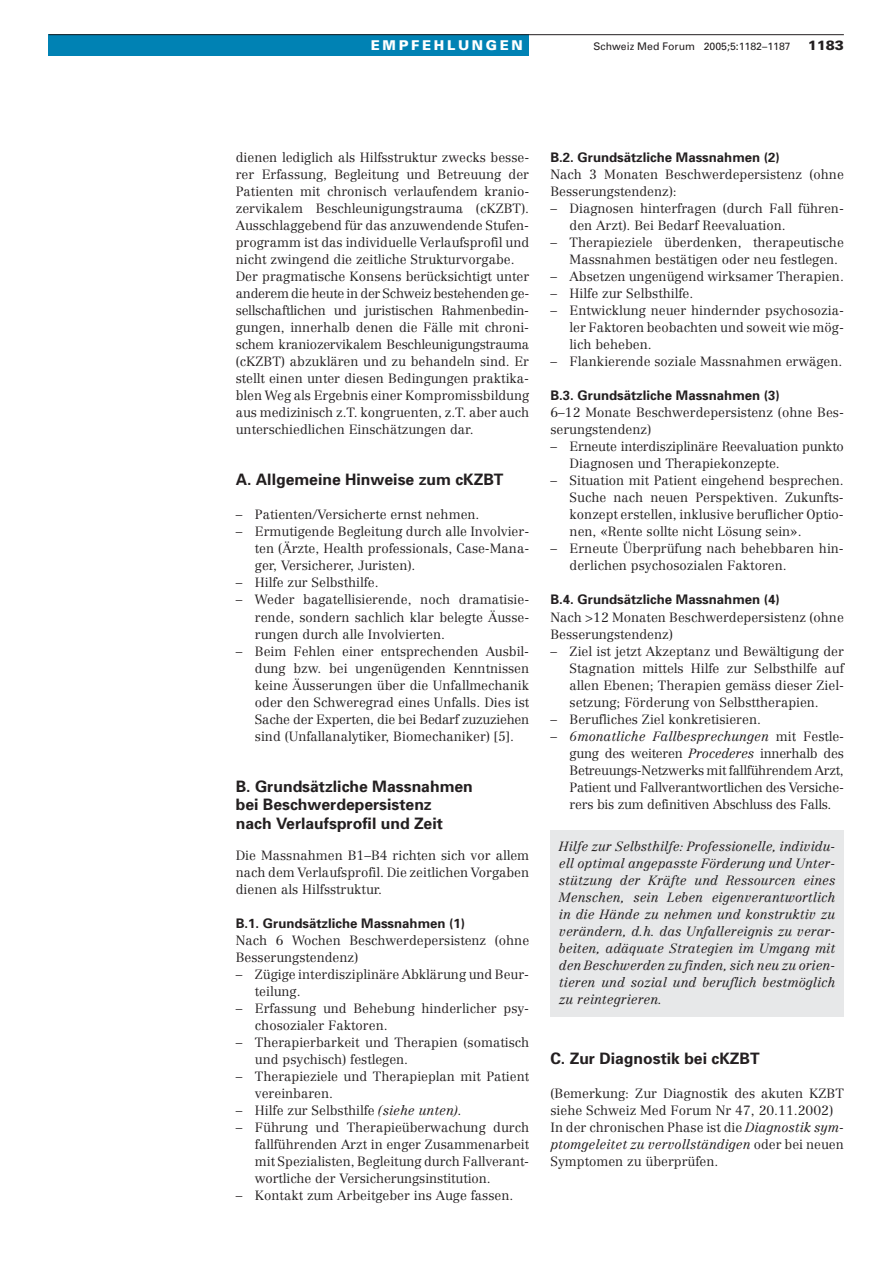
<style>
.page{position:relative;width:893px;height:1263px;background:#fff}
.page>*{position:absolute;margin:0;border:0;box-sizing:border-box;transform-origin:0 0}
.t1{font:700 15.75px/18.5px "Univers";color:#231f20}
.t2{font:900 13.5px "Univers";letter-spacing:.2em;color:#fff}
.t3{font:900 13.5px "Univers";color:#231f20}
.t4{font:300 13.2px/17px "Centennial";color:#231f20}
.t5{font:italic 300 13.2px/17px "Centennial";color:#231f20;text-align:justify}
.t6{font:700 13.2px "Univers";color:#231f20}
.t7{font:300 13.2px/17px "Centennial";letter-spacing:-.02em;color:#231f20}
.t8{font:10.5px "Univers";color:#231f20}
.s1{font-style:italic}
</style>
<div class="page">
<div style="left:550px;top:830px;width:294px;height:186px;background:#e7e8e9"></div>
<div style="left:49px;top:35px;width:480px;height:21px;background:#0082b4"></div>
<hr style="left:49px;top:34px;width:795px;height:1px;background:#231f20">
<p class="t2" style="left:371px;top:40px;width:153px">EMPFEHLUNGEN</p>
<p class="t8" style="left:593px;top:42px;width:199px">Schweiz Med Forum 2005;5:1182–1187</p>
<p class="t3" style="left:808px;top:40px;width:38px">1183</p>
<p class="t4" style="left:236px;top:150px;width:295px">dienen lediglich als Hilfsstruktur zwecks besse&shy;rer Erfassung, Begleitung und Betreuung der Patienten mit chronisch verlaufendem kranio&shy;zervikalem Beschleunigungstrauma (cKZBT).<br>Ausschlaggebend für das anzuwendende Stufen&shy;programm ist das individuelle Verlaufsprofil und nicht zwingend die zeitliche Strukturvorgabe.<br>Der pragmatische Konsens berücksichtigt unter anderem die heute in der Schweiz bestehenden ge&shy;sellschaftlichen und juristischen Rahmenbedin&shy;gungen, innerhalb denen die Fälle mit chroni&shy;schem kraniozervikalem Beschleunigungstrauma (cKZBT) abzuklären und zu behandeln sind. Er stellt einen unter diesen Bedingungen praktika&shy;blen Weg als Ergebnis einer Kompromissbildung aus medizinisch z.T. kongruenten, z.T. aber auch unterschiedlichen Einschätzungen dar.</p>
<p class="t1" style="left:236px;top:472px;width:269px">A. Allgemeine Hinweise zum cKZBT</p>
<p class="t4" style="left:236px;top:507px;width:245px">– Patienten/Versicherte ernst nehmen.</p>
<p class="t4" style="left:255px;top:524px;width:276px;text-align:justify;text-indent:-19px">– Ermutigende Begleitung durch alle Involvier&shy;ten (Ärzte, Health professionals, Case-Mana&shy;ger, Versicherer, Juristen).</p>
<p class="t4" style="left:236px;top:575px;width:144px">– Hilfe zur Selbsthilfe.</p>
<p class="t4" style="left:255px;top:592px;width:276px;text-align:justify;text-indent:-19px">– Weder bagatellisierende, noch dramatisie&shy;rende, sondern sachlich klar belegte Äusse&shy;rungen durch alle Involvierten.</p>
<p class="t4" style="left:255px;top:643px;width:276px;text-align:justify;text-indent:-19px">– Beim Fehlen einer entsprechenden Ausbil&shy;dung bzw. bei ungenügenden Kenntnissen keine Äusserungen über die Unfallmechanik oder den Schweregrad eines Unfalls. Dies ist Sache der Experten, die bei Bedarf zuzuziehen sind (Unfallanalytiker, Biomechaniker) [5].</p>
<p class="t1" style="left:236px;top:778px;width:239px">B. Grundsätzliche Massnahmen bei Beschwerdepersistenz<br>nach Verlaufsprofil und Zeit</p>
<p class="t4" style="left:236px;top:847px;width:295px;text-align:justify">Die Massnahmen B1–B4 richten sich vor allem nach dem Verlaufsprofil. Die zeitlichen Vorgaben dienen als Hilfsstruktur.</p>
<p class="t6" style="left:236px;top:918px;width:231px">B.1. Grundsätzliche Massnahmen (1)</p>
<p class="t4" style="left:236px;top:933px;width:295px">Nach 6 Wochen Beschwerdepersistenz (ohne<br>Besserungstendenz)</p>
<p class="t4" style="left:255px;top:967px;width:276px;text-indent:-19px">– Zügige interdisziplinäre Abklärung und Beur&shy;teilung.</p>
<p class="t4" style="left:255px;top:1001px;width:276px;text-indent:-19px">– Erfassung und Behebung hinderlicher psy&shy;chosozialer Faktoren.</p>
<p class="t4" style="left:255px;top:1035px;width:276px;text-indent:-19px">– Therapierbarkeit und Therapien (somatisch und psychisch) festlegen.</p>
<p class="t4" style="left:255px;top:1069px;width:276px;text-indent:-19px">– Therapieziele und Therapieplan mit Patient vereinbaren.</p>
<p class="t4" style="left:236px;top:1103px;width:228px">– Hilfe zur Selbsthilfe <span class="s1">(siehe unten).</span></p>
<p class="t4" style="left:255px;top:1120px;width:276px;text-align:justify;text-indent:-19px">– Führung und Therapieüberwachung durch fallführenden Arzt in enger Zusammenarbeit mit Spezialisten, Begleitung durch Fallverant&shy;wortliche der Versicherungsinstitution.</p>
<p class="t4" style="left:236px;top:1188px;width:279px">– Kontakt zum Arbeitgeber ins Auge fassen.</p>
<p class="t6" style="left:550px;top:152px;width:231px">B.2. Grundsätzliche Massnahmen (2)</p>
<p class="t4" style="left:550px;top:167px;width:295px">Nach 3 Monaten Beschwerdepersistenz (ohne<br>Besserungstendenz):</p>
<p class="t4" style="left:570px;top:201px;width:276px;text-indent:-19px">– Diagnosen hinterfragen (durch Fall führen&shy;den Arzt). Bei Bedarf Reevaluation.</p>
<p class="t4" style="left:570px;top:235px;width:276px;text-indent:-19px">– Therapieziele überdenken, therapeutische<br>Massnahmen bestätigen oder neu festlegen.</p>
<p class="t4" style="left:550px;top:269px;width:295px">– Absetzen ungenügend wirksamer Therapien.</p>
<p class="t4" style="left:550px;top:286px;width:144px">– Hilfe zur Selbsthilfe.</p>
<p class="t4" style="left:570px;top:303px;width:276px;text-align:justify;text-indent:-19px">– Entwicklung neuer hindernder psychosozia&shy;ler Faktoren beobachten und soweit wie mög&shy;lich beheben.</p>
<p class="t4" style="left:550px;top:354px;width:293px">– Flankierende soziale Massnahmen erwägen.</p>
<p class="t6" style="left:550px;top:390px;width:231px">B.3. Grundsätzliche Massnahmen (3)</p>
<p class="t4" style="left:550px;top:405px;width:295px">6–12 Monate Beschwerdepersistenz (ohne Bes&shy;serungstendenz)</p>
<p class="t7" style="left:570px;top:439px;width:276px;text-indent:-19px">– Erneute interdisziplinäre Reevaluation punkto<br>Diagnosen und Therapiekonzepte.</p>
<p class="t4" style="left:570px;top:473px;width:276px;text-align:justify;text-indent:-19px">– Situation mit Patient eingehend besprechen.<br>Suche nach neuen Perspektiven. Zukunfts&shy;konzept erstellen, inklusive beruflicher Optio&shy;nen, «Rente sollte nicht Lösung sein».</p>
<p class="t4" style="left:570px;top:541px;width:276px;text-indent:-19px">– Erneute Überprüfung nach behebbaren hin&shy;derlichen psychosozialen Faktoren.</p>
<p class="t6" style="left:550px;top:595px;width:231px">B.4. Grundsätzliche Massnahmen (4)</p>
<p class="t4" style="left:550px;top:609px;width:295px">Nach &gt;12 Monaten Beschwerdepersistenz (ohne<br>Besserungstendenz)</p>
<p class="t4" style="left:570px;top:643px;width:276px;text-align:justify;text-indent:-19px">– Ziel ist jetzt Akzeptanz und Bewältigung der Stagnation mittels Hilfe zur Selbsthilfe auf allen Ebenen; Therapien gemäss dieser Ziel&shy;setzung; Förderung von Selbsttherapien.</p>
<p class="t4" style="left:550px;top:711px;width:212px">– Berufliches Ziel konkretisieren.</p>
<p class="t4" style="left:570px;top:728px;width:276px;text-align:justify;text-indent:-19px">– <span class="s1">6monatliche Fallbesprechungen</span> mit Festle&shy;gung des weiteren <span class="s1">Procederes</span> innerhalb des Betreuungs-Netzwerks mit fallführendem Arzt, Patient und Fallverantwortlichen des Versiche&shy;rers bis zum definitiven Abschluss des Falls.</p>
<p class="t5" style="left:559px;top:839px;width:278px">Hilfe zur Selbsthilfe: Professionelle, individu&shy;ell optimal angepasste Förderung und Unter&shy;stützung der Kräfte und Ressourcen eines Menschen, sein Leben eigenverantwortlich in die Hände zu nehmen und konstruktiv zu verändern, d.h. das Unfallereignis zu verar&shy;beiten, adäquate Strategien im Umgang mit den Beschwerden zu finden, sich neu zu orien&shy;tieren und sozial und beruflich bestmöglich zu reintegrieren.</p>
<p class="t1" style="left:550px;top:1050px;width:211px">C. Zur Diagnostik bei cKZBT</p>
<p class="t4" style="left:550px;top:1086px;width:295px">(Bemerkung: Zur Diagnostik des akuten KZBT siehe Schweiz Med Forum Nr 47, 20.11.2002)<br>In der chronischen Phase ist die <span class="s1">Diagnostik sym&shy;ptomgeleitet zu vervollständigen</span> oder bei neuen Symptomen zu überprüfen.</p>
</div>
